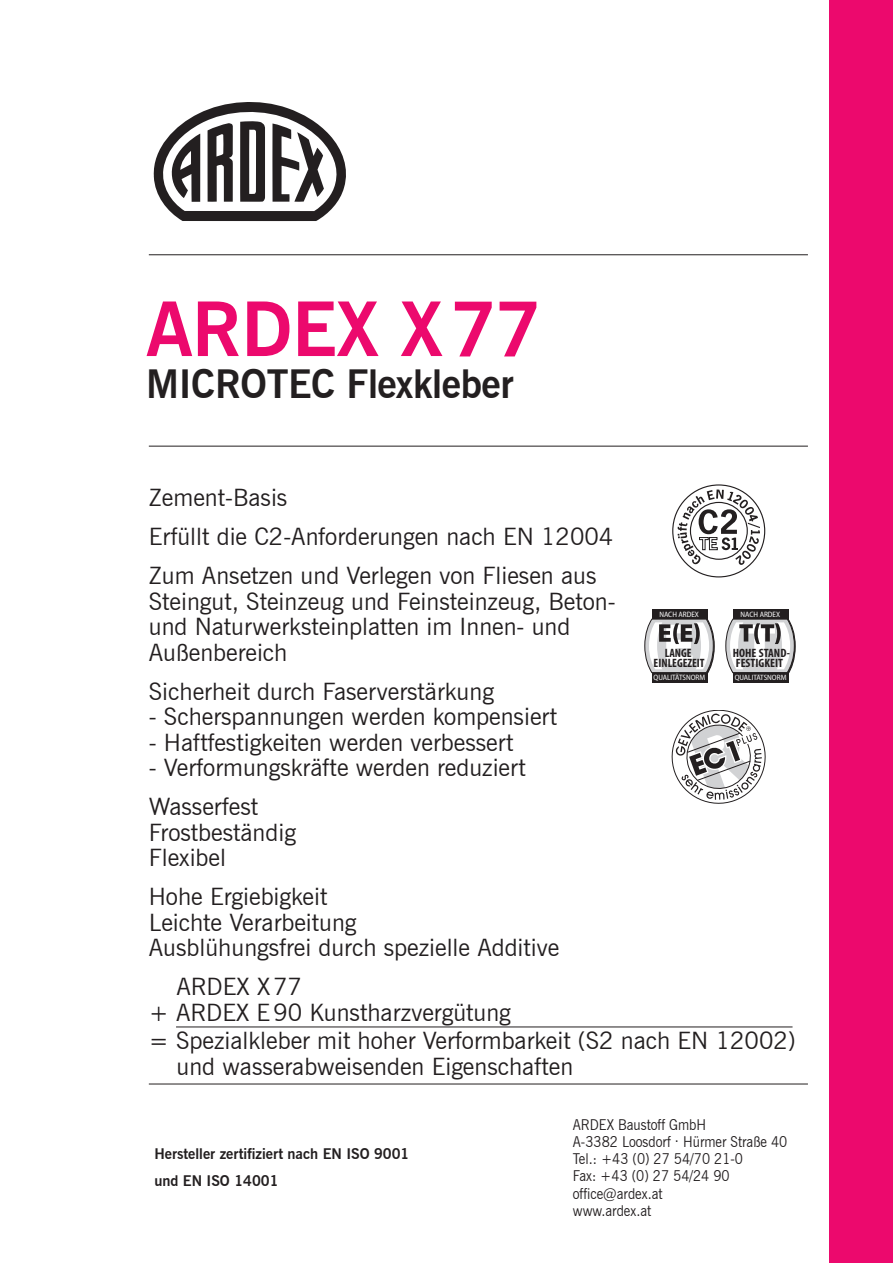
<style>
.page{position:relative;width:893px;height:1263px;background:#fff}
.page>*{position:absolute;margin:0;border:0;box-sizing:border-box;transform-origin:0 0}
.t1{font:700 75px "News Gothic BT";letter-spacing:-.01em;color:#ec096d}
.t2{font:700 39px "News Gothic BT";letter-spacing:-.01em;color:#231f20}
.t3{font:24px/25.5px "News Gothic BT";color:#231f20}
.t4{font:15px/17.2px "News Gothic BT";color:#231f20;scale:.9 1}
.t5{font:700 14.7px/26.8px "News Gothic BT";color:#231f20}
.t6{font:700 condensed 12.15px/10.6px "Myriad Pro";color:#231f20;text-align:center}
.t7{font:semi-condensed 7.8px "Myriad Pro";color:#fff}
</style>
<div class="page">
<hr style="left:149px;top:254px;width:659px;height:1px;background:#231f20">
<hr style="left:149px;top:446px;width:659px;height:1px;background:#231f20">
<hr style="left:149px;top:1084px;width:659px;height:1px;background:#231f20">
<div style="left:829px;top:0;width:64px;height:1263px;background:#ec096d"></div>
<svg style="left:153px;top:102px;width:193px;height:119px"></svg>
<hr style="left:176px;top:1026px;width:616px;height:1px;background:#231f20">
<svg style="left:672px;top:710px;width:93px;height:93px"></svg>
<svg style="left:678px;top:489px;width:82px;height:76px"></svg>
<div style="left:652px;top:609px;width:55px;height:74px;background:#231f20"></div>
<svg style="left:644px;top:618px;width:71px;height:56px"></svg>
<div style="left:733px;top:609px;width:55px;height:74px;background:#231f20"></div>
<svg style="left:725px;top:618px;width:71px;height:56px"></svg>
<h1 class="t1" style="left:146px;top:284px;width:396px">ARDEX X77</h1>
<h2 class="t2" style="left:146px;top:360px;width:369px">MICROTEC Flexkleber</h2>
<p class="t3" style="left:149px;top:478px;width:466px;line-height:39px">Zement-Basis<br>Erfüllt die C2-Anforderungen nach EN 12004<br>Zum Ansetzen und Verlegen von Fliesen aus</p>
<p class="t3" style="left:149px;top:588px;width:468px">Steingut, Steinzeug und Feinsteinzeug, Beton&shy;und Naturwerksteinplatten im Innen- und<br>Außenbereich</p>
<p class="t3" style="left:149px;top:678px;width:347px">Sicherheit durch Faserverstärkung</p>
<p class="t3" style="left:149px;top:704px;width:410px">- Scherspannungen werden kompensiert</p>
<p class="t3" style="left:149px;top:729px;width:366px">- Haftfestigkeiten werden verbessert</p>
<p class="t3" style="left:149px;top:748px;width:378px;line-height:39px">- Verformungskräfte werden reduziert<br>Wasserfest</p>
<p class="t3" style="left:149px;top:819px;width:149px">Frostbeständig<br>Flexibel</p>
<p class="t3" style="left:149px;top:884px;width:412px">Hohe Ergiebigkeit<br>Leichte Verarbeitung<br>Ausblühungsfrei durch spezielle Additive</p>
<p class="t3" style="left:149px;top:974px;width:364px;text-indent:28px">ARDEX X77<br>+ ARDEX E90 Kunstharzvergütung</p>
<p class="t3" style="left:176px;top:1028px;width:621px;text-indent:-28px">= Spezialkleber mit hoher Verformbarkeit (S2 nach EN 12002) und wasserabweisenden Eigenschaften</p>
<p class="t7" style="left:659px;top:610px;width:41px">NACH ARDEX</p>
<p class="t7" style="left:740px;top:610px;width:41px">NACH ARDEX</p>
<p class="t6" style="left:733px;top:647px;width:59px;text-align:left">HOHE STAND-<br>FESTIGKEIT</p>
<p class="t6" style="left:654px;top:647px;width:53px">LANGE<br>EINLEGEZEIT</p>
<p class="t7" style="left:654px;top:673px;width:53px">QUALITÄTSNORM</p>
<p class="t7" style="left:735px;top:673px;width:53px">QUALITÄTSNORM</p>
<p class="t5" style="left:154px;top:1140px;width:257px">Hersteller zertifiziert nach EN ISO 9001 und EN ISO 14001</p>
<p class="t4" style="left:573px;top:1115px;width:240px">ARDEX Baustoff GmbH<br>A-3382 Loosdorf . Hürmer Straße 40<br>Tel.: +43 (0) 27 54/70 21-0<br>Fax: +43 (0) 27 54/24 90 office@ardex.at<br>www.ardex.at</p>
</div>
